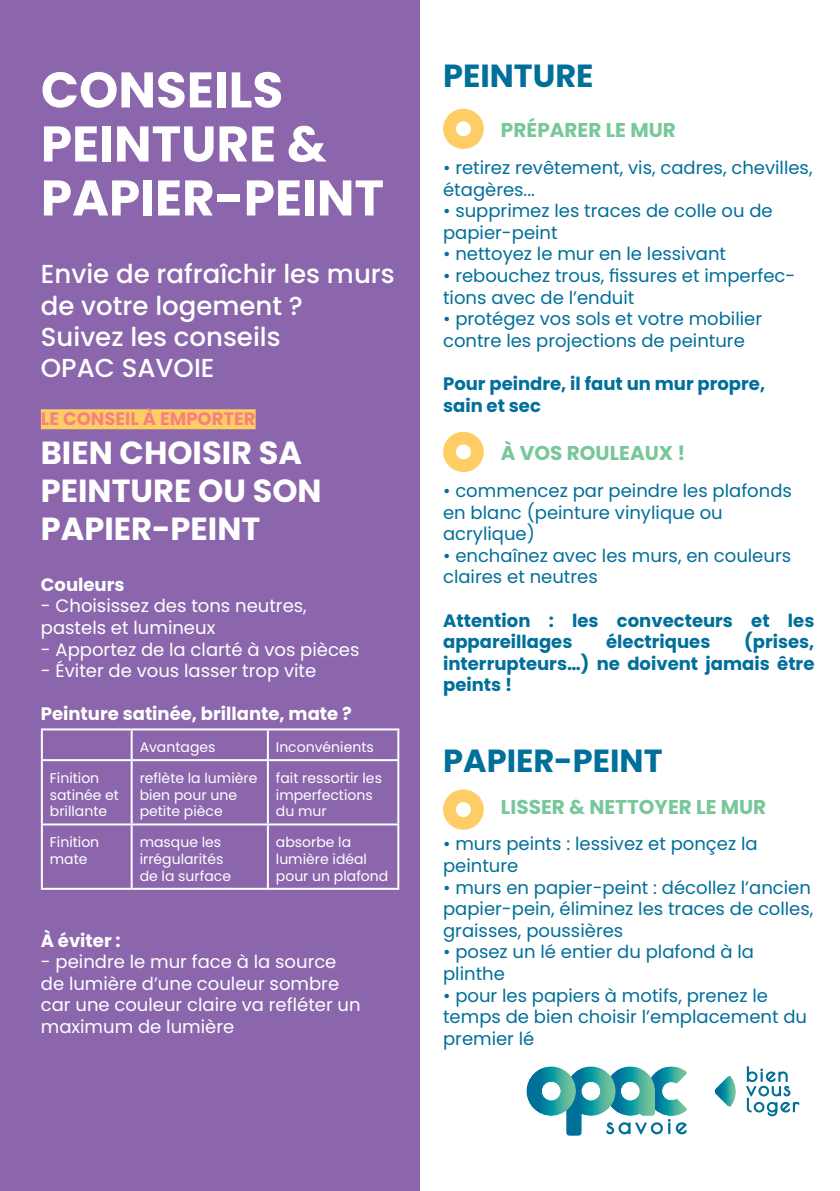
<style>
.page{position:relative;width:840px;height:1191px;background:#fff}
.page>*{position:absolute;margin:0;border:0;box-sizing:border-box;transform-origin:0 0}
.t1{font:700 50px/54px "Poppins";color:#fff}
.t2{font:700 32px/38.4px "Poppins";color:#fff}
.t3{font:700 32px "Poppins";color:#006f9a}
.t4{font:500 26px/31.2px "Poppins";color:#fff}
.t5{font:700 20px "Poppins";color:#77c799}
.t6{font:18px/21.6px "Poppins";color:#006f9a}
.t7{font:18px/21.6px "Poppins";color:#fff}
.t8{font:700 18px/21.6px "Poppins";color:#006f9a}
.t9{font:700 18px "Poppins";color:#fff}
.t10{font:700 18px "Poppins";color:#f3847d}
.t11{font:14px/16.8px "Poppins";color:#fff}
</style>
<div class="page">
<div style="left:0;top:0;width:420px;height:1191px;background:#8b66ac"></div>
<svg style="left:443px;top:109px;width:40px;height:40px"></svg>
<svg style="left:443px;top:789px;width:40px;height:40px"></svg>
<svg style="left:443px;top:432px;width:40px;height:40px"></svg>
<div style="left:41px;top:409px;width:214px;height:20px;background:#fecd65"></div>
<hr style="left:41px;top:728px;width:91px;height:2px;background:#fff">
<hr style="left:41px;top:730px;width:2px;height:29px;background:#fff">
<hr style="left:132px;top:728px;width:136px;height:2px;background:#fff">
<hr style="left:131px;top:730px;width:2px;height:29px;background:#fff">
<hr style="left:268px;top:728px;width:131px;height:2px;background:#fff">
<hr style="left:267px;top:730px;width:2px;height:29px;background:#fff">
<hr style="left:397px;top:730px;width:2px;height:29px;background:#fff">
<hr style="left:41px;top:759px;width:91px;height:2px;background:#fff">
<hr style="left:41px;top:761px;width:2px;height:62px;background:#fff">
<hr style="left:132px;top:759px;width:136px;height:2px;background:#fff">
<hr style="left:131px;top:761px;width:2px;height:62px;background:#fff">
<hr style="left:268px;top:759px;width:131px;height:2px;background:#fff">
<hr style="left:267px;top:761px;width:2px;height:62px;background:#fff">
<hr style="left:397px;top:761px;width:2px;height:62px;background:#fff">
<hr style="left:41px;top:823px;width:91px;height:2px;background:#fff">
<hr style="left:41px;top:825px;width:2px;height:62px;background:#fff">
<hr style="left:132px;top:823px;width:136px;height:2px;background:#fff">
<hr style="left:131px;top:825px;width:2px;height:62px;background:#fff">
<hr style="left:268px;top:823px;width:131px;height:2px;background:#fff">
<hr style="left:267px;top:825px;width:2px;height:62px;background:#fff">
<hr style="left:397px;top:825px;width:2px;height:62px;background:#fff">
<hr style="left:41px;top:887px;width:91px;height:2px;background:#fff">
<hr style="left:132px;top:887px;width:136px;height:2px;background:#fff">
<hr style="left:268px;top:887px;width:131px;height:2px;background:#fff">
<svg style="left:746px;top:1066px;width:53px;height:50px"></svg>
<svg style="left:714px;top:1076px;width:21px;height:31px"></svg>
<svg style="left:526px;top:1066px;width:161px;height:69px"></svg>
<h1 class="t1" style="left:41px;top:64px;width:344px">CONSEILS<br>PEINTURE &amp;<br>PAPIER-PEINT</h1>
<h3 class="t4" style="left:41px;top:261px;width:355px">Envie de rafraîchir les murs de votre logement ?<br>Suivez les conseils<br>OPAC SAVOIE</h3>
<p class="t10" style="left:41px;top:409px;width:216px">LE CONSEIL À EMPORTER</p>
<h2 class="t2" style="left:41px;top:434px;width:282px">BIEN CHOISIR SA<br>PEINTURE OU SON<br>PAPIER-PEINT</h2>
<p class="t9" style="left:41px;top:574px;width:85px">Couleurs</p>
<p class="t7" style="left:41px;top:595px;width:267px">- Choisissez des tons neutres, pastels et lumineux</p>
<p class="t7" style="left:41px;top:638px;width:320px">- Apportez de la clarté à vos pièces</p>
<p class="t7" style="left:41px;top:660px;width:277px">- Éviter de vous lasser trop vite</p>
<p class="t9" style="left:41px;top:704px;width:312px">Peinture satinée, brillante, mate ?</p>
<p class="t11" style="left:140px;top:739px;width:77px">Avantages</p>
<p class="t11" style="left:276px;top:739px;width:99px">Inconvénients</p>
<p class="t11" style="left:50px;top:770px;width:71px">Finition satinée et brillante</p>
<p class="t11" style="left:140px;top:769px;width:119px">reflète la lumière bien pour une petite pièce</p>
<p class="t11" style="left:276px;top:769px;width:107px">fait ressortir les imperfections du mur</p>
<p class="t11" style="left:50px;top:834px;width:51px">Finition mate</p>
<p class="t11" style="left:140px;top:834px;width:93px">masque les irrégularités de la surface</p>
<p class="t11" style="left:276px;top:834px;width:114px">absorbe la lumière idéal pour un plafond</p>
<p class="t9" style="left:41px;top:930px;width:81px">À éviter :</p>
<p class="t7" style="left:41px;top:951px;width:321px">- peindre le mur face à la source de lumière d’une couleur sombre car une couleur claire va refléter un maximum de lumière</p>
<h2 class="t3" style="left:443px;top:58px;width:152px">PEINTURE</h2>
<p class="t5" style="left:500px;top:118px;width:176px">PRÉPARER LE MUR</p>
<p class="t6" style="left:443px;top:157px;width:371px">• retirez revêtement, vis, cadres, chevilles, étagères...</p>
<p class="t6" style="left:443px;top:200px;width:331px">• supprimez les traces de colle ou de papier-peint</p>
<p class="t6" style="left:443px;top:244px;width:284px">• nettoyez le mur en le lessivant</p>
<p class="t6" style="left:443px;top:265px;width:353px">• rebouchez trous, fissures et imperfec&shy;tions avec de l’enduit</p>
<p class="t6" style="left:443px;top:308px;width:320px">• protégez vos sols et votre mobilier contre les projections de peinture</p>
<p class="t8" style="left:443px;top:373px;width:323px">Pour peindre, il faut un mur propre, sain et sec</p>
<p class="t5" style="left:500px;top:442px;width:186px">À VOS ROULEAUX !</p>
<p class="t6" style="left:443px;top:480px;width:350px">• commencez par peindre les plafonds en blanc (peinture vinylique ou acrylique)</p>
<p class="t6" style="left:443px;top:545px;width:349px">• enchaînez avec les murs, en couleurs claires et neutres</p>
<p class="t8" style="left:443px;top:610px;width:372px">Attention : les convecteurs et les appareillages</p>
<p class="t8" style="left:443px;top:631px;width:372px;text-align:justify;text-indent:301px">(prises, interrupteurs…) ne doivent jamais être peints !</p>
<p class="t8" style="left:606px;top:631px;width:106px">électriques</p>
<h2 class="t3" style="left:443px;top:743px;width:221px">PAPIER-PEINT</h2>
<p class="t5" style="left:500px;top:796px;width:267px">LISSER &amp; NETTOYER LE MUR</p>
<p class="t6" style="left:443px;top:833px;width:316px">• murs peints : lessivez et ponçez la peinture</p>
<p class="t6" style="left:443px;top:877px;width:371px">• murs en papier-peint : décollez l’ancien papier-pein, éliminez les traces de colles, graisses, poussières</p>
<p class="t6" style="left:443px;top:941px;width:312px">• posez un lé entier du plafond à la plinthe</p>
<p class="t6" style="left:443px;top:984px;width:365px">• pour les papiers à motifs, prenez le temps de bien choisir l’emplacement du premier lé</p>
</div>
